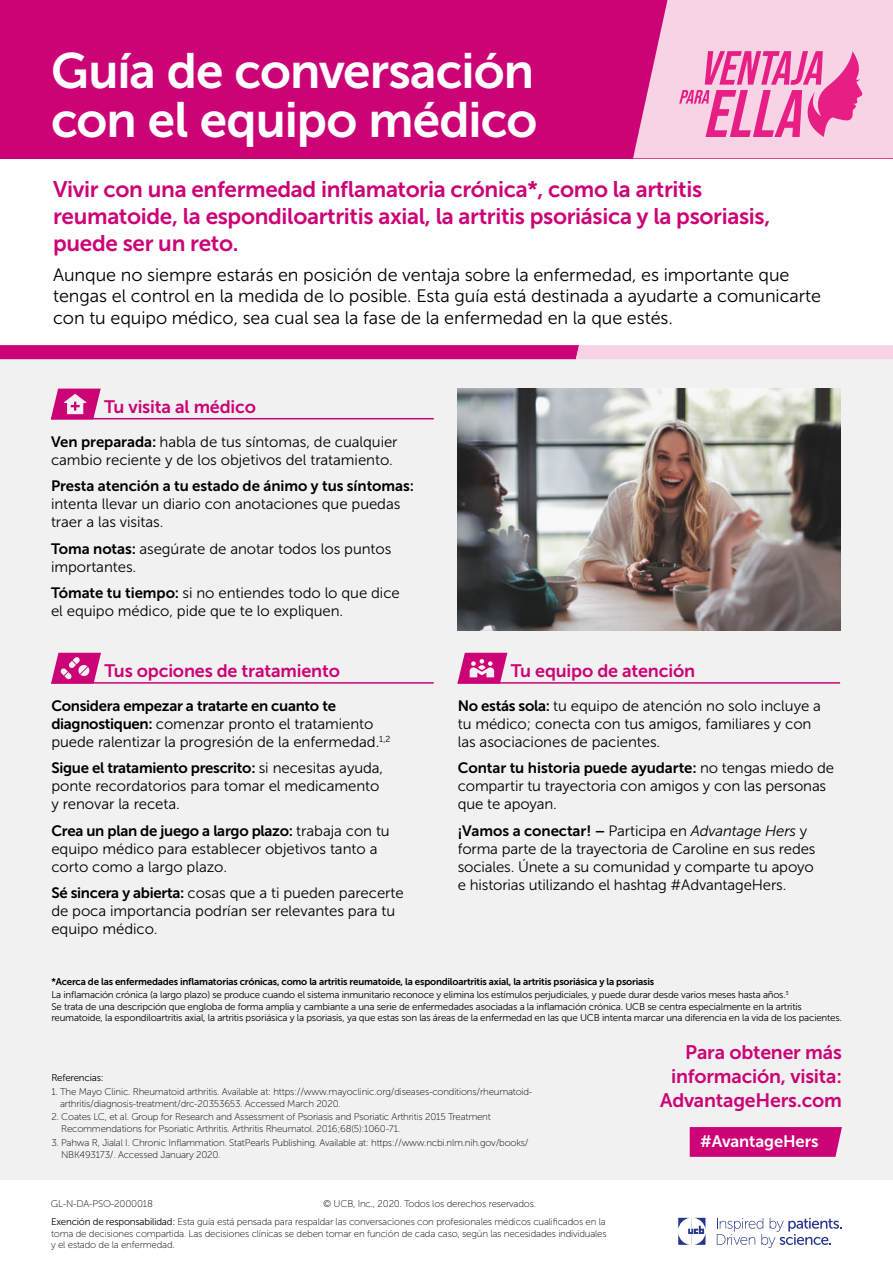
<style>
.page{position:relative;width:893px;height:1263px;background:#fff}
.page>*{position:absolute;margin:0;border:0;box-sizing:border-box;transform-origin:0 0}
.t1{font:49.5px/49.5px "Museo Sans 700";letter-spacing:-.02em;color:#fff}
.t2{font:22.5px/27px "Museo Sans 700";letter-spacing:-.015em;color:#cc0376}
.t3{font:19.5px/24px "Museo Sans 700";letter-spacing:-.01em;color:#cc0376;text-align:right}
.t4{font:18px/21.6px "Museo Sans 300";letter-spacing:-.005em;color:#000}
.t5{font:18px "Museo Sans 700";letter-spacing:-.01em;color:#cc0376}
.t6{font:16.5px "Museo Sans 700";letter-spacing:-.005em;color:#fff}
.t7{font:15px/18px "Museo Sans 300";letter-spacing:-.005em;color:#000}
.t8{font:15px "Museo Sans 700";letter-spacing:-.02em;color:#000}
.t9{font:9.75px/11.7px "Museo Sans 100";letter-spacing:-.02em;color:#000}
.t10{font:9.75px/11.2px "Museo Sans 300";letter-spacing:-.02em;color:#000}
.t11{font:9.75px "Museo Sans 700";letter-spacing:-.02em;color:#000}
.s1{font-family:"Museo Sans 700"}
.s2{font-family:"Museo Sans 300"}
.s3{font-family:"Museo Sans 300";font-style:italic}
</style>
<div class="page">
<div style="left:0;top:352px;width:893px;height:828px;background:#f1f1f1"></div>
<div style="left:0;top:0;width:893px;height:158px;background:#cc0376"></div>
<svg style="left:678px;top:1218px;width:27px;height:27px"></svg>
<svg style="left:717px;top:1218px;width:125px;height:30px"></svg>
<svg style="left:690px;top:1127px;width:152px;height:30px;background:#cd0979"></svg>
<hr style="left:51px;top:418px;width:383px;height:1px;background:#cc0376">
<hr style="left:51px;top:682px;width:383px;height:2px;background:#cc0376">
<hr style="left:458px;top:682px;width:382px;height:2px;background:#cc0376">
<svg style="left:457px;top:653px;width:50px;height:31px"></svg>
<svg style="left:51px;top:389px;width:50px;height:29px"></svg>
<svg style="left:51px;top:653px;width:50px;height:31px"></svg>
<img style="left:457px;top:389px;width:383px;height:241px">
<svg style="left:0;top:345px;width:893px;height:14px;background:#db4e9e"></svg>
<svg style="left:633px;top:0;width:260px;height:158px;background:#f1a7ce"></svg>
<h1 class="t1" style="left:51px;top:46px;width:488px">Guía de conversación con el equipo médico</h1>
<h2 class="t2" style="left:53px;top:175px;width:719px">Vivir con una enfermedad inflamatoria crónica*, como la artritis reumatoide, la espondiloartritis axial, la artritis psoriásica y la psoriasis, puede ser un reto.</h2>
<p class="t4" style="left:53px;top:264px;width:769px">Aunque no siempre estarás en posición de ventaja sobre la enfermedad, es importante que tengas el control en la medida de lo posible. Esta guía está destinada a ayudarte a comunicarte con tu equipo médico, sea cual sea la fase de la enfermedad en la que estés.</p>
<p class="t5" style="left:104px;top:396px;width:153px">Tu visita al médico</p>
<p class="t7" style="left:51px;top:433px;width:348px"><span class="s1">Ven preparada:</span> habla de tus síntomas, de cualquier cambio reciente y de los objetivos del tratamiento.</p>
<p class="t8" style="left:51px;top:478px;width:365px">Presta atención a tu estado de ánimo y tus síntomas:</p>
<p class="t7" style="left:51px;top:495px;width:351px">intenta llevar un diario con anotaciones que puedas traer a las visitas.</p>
<p class="t7" style="left:51px;top:540px;width:342px"><span class="s1">Toma notas:</span> asegúrate de anotar todos los puntos importantes.</p>
<p class="t7" style="left:51px;top:584px;width:350px"><span class="s1">Tómate tu tiempo:</span> si no entiendes todo lo que dice el equipo médico, pide que te lo expliquen.</p>
<p class="t5" style="left:105px;top:660px;width:237px">Tus opciones de tratamiento</p>
<p class="t5" style="left:511px;top:660px;width:186px">Tu equipo de atención</p>
<p class="t8" style="left:51px;top:697px;width:286px">Considera empezar a tratarte en cuanto te</p>
<p class="t7" style="left:51px;top:715px;width:340px"><span class="s1">diagnostiquen:</span> comenzar pronto el tratamiento puede ralentizar la progresión de la enfermedad.<sup>1,2</sup></p>
<p class="t8" style="left:51px;top:760px;width:333px">Sigue el tratamiento prescrito: <span class="s2">si necesitas ayuda,</span></p>
<p class="t7" style="left:51px;top:777px;width:330px">ponte recordatorios para tomar el medicamento y renovar la receta.</p>
<p class="t8" style="left:51px;top:822px;width:340px">Crea un plan de juego a largo plazo: <span class="s2">trabaja con tu</span></p>
<p class="t7" style="left:51px;top:840px;width:328px">equipo médico para establecer objetivos tanto a corto como a largo plazo.</p>
<p class="t7" style="left:51px;top:884px;width:354px"><span class="s1">Sé sincera y abierta:</span> cosas que a ti pueden parecerte de poca importancia podrían ser relevantes para tu equipo médico.</p>
<p class="t7" style="left:458px;top:697px;width:365px"><span class="s1">No estás sola:</span> tu equipo de atención no solo incluye a tu médico; conecta con tus amigos, familiares y con las asociaciones de pacientes.</p>
<p class="t8" style="left:458px;top:760px;width:378px">Contar tu historia puede ayudarte: <span class="s2">no tengas miedo de</span></p>
<p class="t7" style="left:458px;top:777px;width:370px">compartir tu trayectoria con amigos y con las personas que te apoyan.</p>
<p class="t8" style="left:458px;top:822px;width:351px">¡Vamos a conectar! – <span class="s2">Participa en</span> <span class="s3">Advantage Hers</span> <span class="s2">y</span></p>
<p class="t7" style="left:458px;top:840px;width:359px;text-align:justify">forma parte de la trayectoria de Caroline en sus redes sociales. Únete a su comunidad y comparte tu apoyo e historias utilizando el hashtag #AdvantageHers.</p>
<p class="t11" style="left:51px;top:976px;width:604px">*Acerca de las enfermedades inflamatorias crónicas, como la artritis reumatoide, la espondiloartritis axial, la artritis psoriásica y la psoriasis</p>
<p class="t10" style="left:51px;top:989px;width:792px">La inflamación crónica (a largo plazo) se produce cuando el sistema inmunitario reconoce y elimina los estímulos perjudiciales, y puede durar desde varios meses hasta años.<sup>3<br></sup>Se trata de una descripción que engloba de forma amplia y cambiante a una serie de enfermedades asociadas a la inflamación crónica. UCB se centra especialmente en la artritis reumatoide, la espondiloartritis axial, la artritis psoriásica y la psoriasis, ya que estas son las áreas de la enfermedad en las que UCB intenta marcar una diferencia en la vida de los pacientes.</p>
<p class="t10" style="left:51px;top:1072px;width:54px">Referencias:</p>
<p class="t9" style="left:60px;top:1086px;width:474px;text-indent:-9px">1. The Mayo Clinic. Rheumatoid arthritis. Available at: https://www.mayoclinic.org/diseases-conditions/rheumatoid&shy;arthritis/diagnosis-treatment/drc-20353653. Accessed March 2020.</p>
<p class="t9" style="left:61px;top:1111px;width:431px;text-indent:-10px">2. Coates LC, et al. Group for Research and Assessment of Psoriasis and Psoriatic Arthritis 2015 Treatment<br>Recommendations for Psoriatic Arthritis. Arthritis Rheumatol. 2016;68(5):1060-71.</p>
<p class="t9" style="left:61px;top:1137px;width:469px;text-indent:-10px">3. Pahwa R, Jialal I. Chronic Inflammation. StatPearls Publishing. Available at: https://www.ncbi.nlm.nih.gov/books/<br>NBK493173/. Accessed January 2020.</p>
<p class="t9" style="left:51px;top:1197px;width:103px">GL-N-DA-PSO-2000018</p>
<p class="t9" style="left:323px;top:1198px;width:214px">© UCB, Inc., 2020. Todos los derechos reservados.</p>
<p class="t9" style="left:51px;top:1216px;width:557px;text-align:justify"><span class="s2">Exención de responsabilidad:</span> Esta guía está pensada para respaldar las conversaciones con profesionales médicos cualificados en la toma de decisiones compartida. Las decisiones clínicas se deben tomar en función de cada caso, según las necesidades individuales y el estado de la enfermedad.</p>
<h3 class="t3" style="left:660px;top:1040px;width:183px">Para obtener más información, visita:<br>AdvantageHers.com</h3>
<p class="t6" style="left:700px;top:1132px;width:120px">#AvantageHers</p>
</div>
